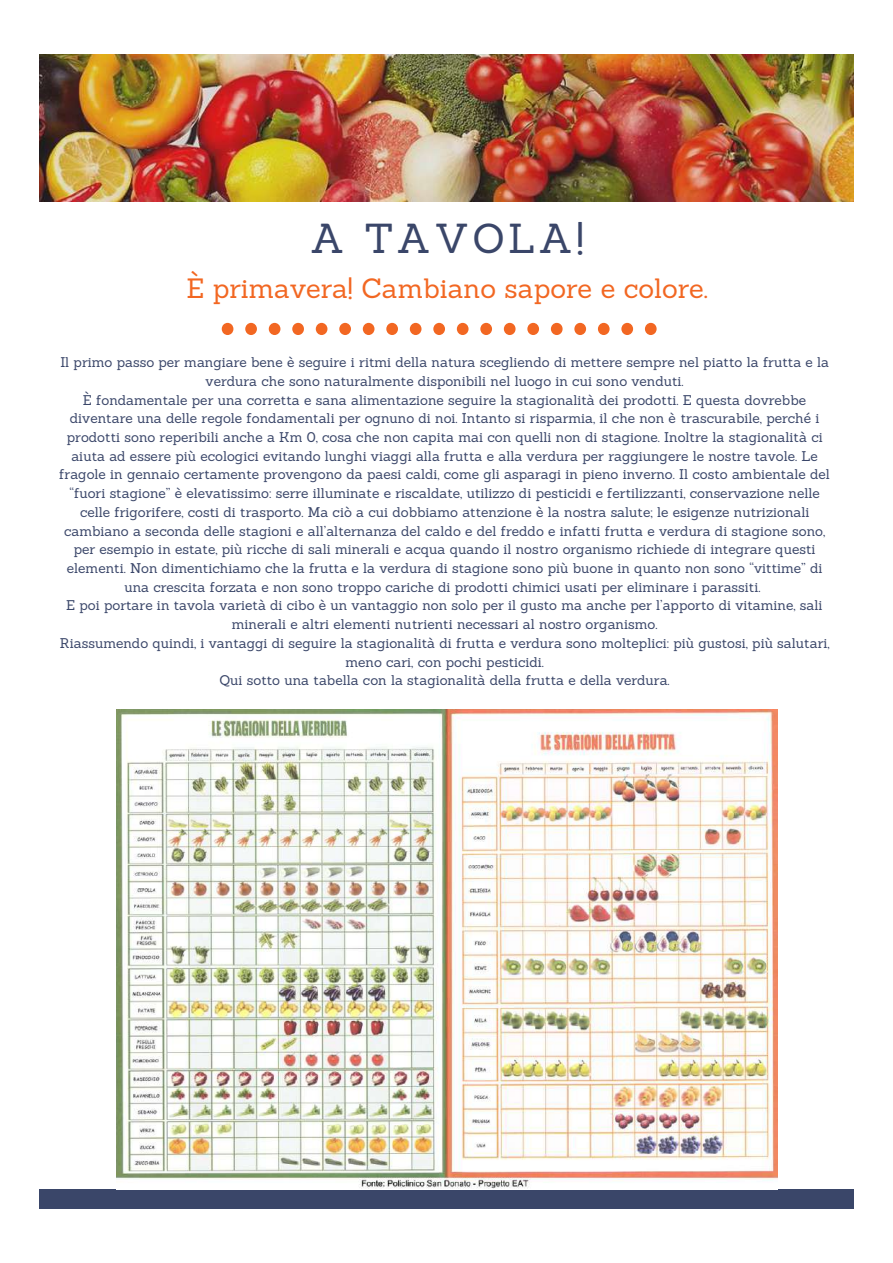
<style>
.page{position:relative;width:893px;height:1263px;background:#fff}
.page>*{position:absolute;margin:0;border:0;box-sizing:border-box;transform-origin:0 0}
.t1{font:40.8px "Sanchez";letter-spacing:.08em;color:#3a4669}
.t2{font:27.3px "Sanchez";color:#f26722}
.t3{font:13.65px/18.8px "Sanchez";color:#3a4669;text-align:center}
</style>
<div class="page">
<img style="left:39px;top:54px;width:815px;height:147px">
<svg style="left:222px;top:323px;width:435px;height:12px"></svg>
<div style="left:39px;top:1189px;width:815px;height:20px;background:#3a4669"></div>
<img style="left:117px;top:710px;width:660px;height:479px">
<h1 class="t1" style="left:310px;top:212px;width:275px">A TAVOLA!</h1>
<h2 class="t2" style="left:186px;top:270px;width:523px">È primavera! Cambiano sapore e colore.</h2>
<p class="t3" style="left:59px;top:353px;width:772px">Il primo passo per mangiare bene è seguire i ritmi della natura scegliendo di mettere sempre nel piatto la frutta e la verdura che sono naturalmente disponibili nel luogo in cui sono venduti.<br>È fondamentale per una corretta e sana alimentazione seguire la stagionalità dei prodotti. E questa dovrebbe diventare una delle regole fondamentali per ognuno di noi. Intanto si risparmia, il che non è trascurabile, perché i prodotti sono reperibili anche a Km 0, cosa che non capita mai con quelli non di stagione. Inoltre la stagionalità ci aiuta ad essere più ecologici evitando lunghi viaggi alla frutta e alla verdura per raggiungere le nostre tavole. Le fragole in gennaio certamente provengono da paesi caldi, come gli asparagi in pieno inverno. Il costo ambientale del “fuori stagione” è elevatissimo: serre illuminate e riscaldate, utilizzo di pesticidi e fertilizzanti, conservazione nelle celle frigorifere, costi di trasporto. Ma ciò a cui dobbiamo attenzione è la nostra salute; le esigenze nutrizionali cambiano a seconda delle stagioni e all’alternanza del caldo e del freddo e infatti frutta e verdura di stagione sono, per esempio in estate, più ricche di sali minerali e acqua quando il nostro organismo richiede di integrare questi elementi. Non dimentichiamo che la frutta e la verdura di stagione sono più buone in quanto non sono “vittime” di una crescita forzata e non sono troppo cariche di prodotti chimici usati per eliminare i parassiti.<br>E poi portare in tavola varietà di cibo è un vantaggio non solo per il gusto ma anche per l’apporto di vitamine, sali minerali e altri elementi nutrienti necessari al nostro organismo.<br>Riassumendo quindi, i vantaggi di seguire la stagionalità di frutta e verdura sono molteplici: più gustosi, più salutari, meno cari, con pochi pesticidi.<br>Qui sotto una tabella con la stagionalità della frutta e della verdura.</p>
</div>
